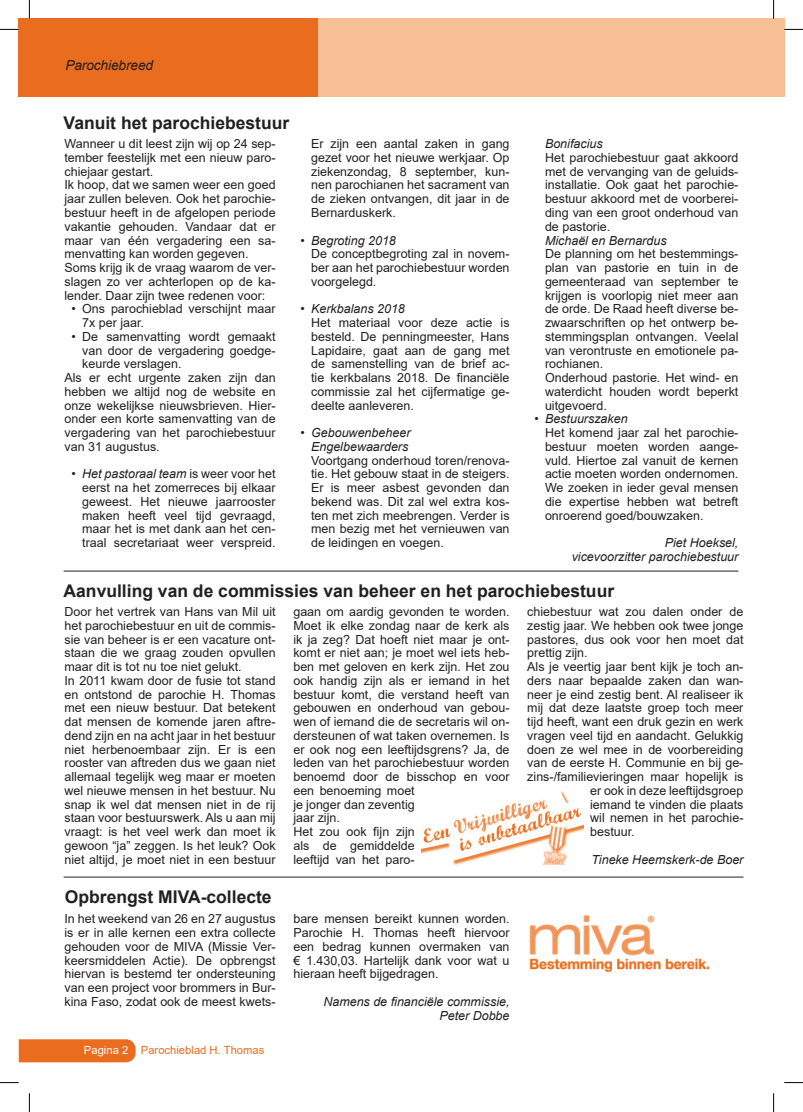
<style>
.page{position:relative;width:803px;height:1112px;background:#fff}
.page>*{position:absolute;margin:0;border:0;box-sizing:border-box;transform-origin:0 0}
.t1{font:700 17.5px "Arial";color:#231f20}
.t2{font:italic 13.75px "Arial";letter-spacing:-.01em;color:#231f20}
.t3{font:12.5px/13.8px "Arial";color:#231f20;text-align:justify}
.t4{font:italic 12.5px/13.8px "Arial";color:#231f20;text-align:right}
.t5{font:11.25px "Arial";color:#ea6d1f}
.s1{font-style:italic}
.s2{color:#fff}
</style>
<div class="page">
<div style="left:313px;top:19px;width:471px;height:78px;background:#f7bf96"></div>
<div style="left:19px;top:19px;width:299px;height:78px;background:#ea6d1f"></div>
<div style="left:19px;top:1039px;width:117px;height:23px;background:#ea6d1f"></div>
<hr style="left:64px;top:570px;width:674px;height:1px;background:#231f20">
<hr style="left:64px;top:876px;width:679px;height:1px;background:#231f20">
<img style="left:422px;top:791px;width:161px;height:73px">
<img style="left:529px;top:915px;width:181px;height:58px">
<svg style="left:0;top:29px;width:19px;height:1px"></svg>
<svg style="left:784px;top:29px;width:19px;height:1px"></svg>
<svg style="left:0;top:1082px;width:19px;height:1px"></svg>
<svg style="left:784px;top:1082px;width:19px;height:1px"></svg>
<svg style="left:29px;top:0;width:1px;height:19px"></svg>
<svg style="left:29px;top:1093px;width:1px;height:18px"></svg>
<svg style="left:773px;top:0;width:1px;height:19px"></svg>
<svg style="left:773px;top:1093px;width:1px;height:18px"></svg>
<p class="t2" style="left:65px;top:56px;width:89px">Parochiebreed</p>
<h1 class="t1" style="left:64px;top:111px;width:227px">Vanuit het parochiebestuur</h1>
<p class="t3" style="left:65px;top:137px;width:213px;text-align:left">Wanneer u dit leest zijn wij op 24 sep&shy;tember feestelijk met een nieuw paro&shy;chiejaar gestart.<br>Ik hoop, dat we samen weer een goed jaar zullen beleven. Ook het parochie&shy;bestuur heeft in de afgelopen periode vakantie gehouden. Vandaar dat er maar van één vergadering een sa&shy;menvatting kan worden gegeven.<br>Soms krijg ik de vraag waarom de ver&shy;slagen zo ver achterlopen op de ka&shy;lender. Daar zijn twee redenen voor:</p>
<p class="t3" style="left:82px;top:302px;width:195px;text-indent:-11px">• Ons parochieblad verschijnt maar<br>7x per jaar.</p>
<p class="t3" style="left:72px;top:329px;width:206px">• De samenvatting wordt gemaakt</p>
<p class="t3" style="left:82px;top:343px;width:195px">van door de vergadering goedge-</p>
<p class="t3" style="left:82px;top:357px;width:101px">keurde verslagen.</p>
<p class="t3" style="left:65px;top:370px;width:213px">Als er echt urgente zaken zijn dan</p>
<p class="t3" style="left:65px;top:384px;width:213px">hebben we altijd nog de website en</p>
<p class="t3" style="left:65px;top:398px;width:213px">onze wekelijkse nieuwsbrieven. Hier-</p>
<p class="t3" style="left:65px;top:412px;width:213px">onder een korte samenvatting van de</p>
<p class="t3" style="left:65px;top:425px;width:213px">vergadering van het parochiebestuur</p>
<p class="t3" style="left:65px;top:439px;width:97px">van 31 augustus.</p>
<p class="t3" style="left:82px;top:467px;width:195px;text-indent:-11px"><span class="s1">• Het pastoraal team</span> is weer voor het eerst na het zomerreces bij elkaar geweest. Het nieuwe jaarrooster maken heeft veel tijd gevraagd, maar het is met dank aan het cen&shy;traal secretariaat weer verspreid.</p>
<p class="t3" style="left:311px;top:137px;width:200px">Er zijn een aantal zaken in gang gezet voor het nieuwe werkjaar. Op ziekenzondag, 8 september, kun&shy;nen parochianen het sacrament van de zieken ontvangen, dit jaar in de Bernarduskerk.</p>
<p class="t4" style="left:300px;top:233px;width:97px">• Begroting 2018</p>
<p class="t3" style="left:311px;top:247px;width:200px">De conceptbegroting zal in novem&shy;ber aan het parochiebestuur worden voorgelegd.</p>
<p class="t4" style="left:300px;top:302px;width:106px">• Kerkbalans 2018</p>
<p class="t3" style="left:311px;top:315px;width:200px">Het materiaal voor deze actie is besteld. De penningmeester, Hans Lapidaire, gaat aan de gang met de samenstelling van de brief ac&shy;tie kerkbalans 2018. De financiële commissie zal het cijfermatige ge&shy;deelte aanleveren.</p>
<p class="t4" style="left:300px;top:426px;width:111px">• Gebouwenbeheer<br>Engelbewaarders</p>
<p class="t3" style="left:311px;top:453px;width:200px">Voortgang onderhoud toren/renova&shy;tie. Het gebouw staat in de steigers.<br>Er is meer asbest gevonden dan bekend was. Dit zal wel extra kos&shy;ten met zich meebrengen. Verder is men bezig met het vernieuwen van de leidingen en voegen.</p>
<p class="t4" style="left:545px;top:137px;width:59px">Bonifacius</p>
<p class="t3" style="left:545px;top:150px;width:195px">Het parochiebestuur gaat akkoord met de vervanging van de geluids&shy;installatie. Ook gaat het parochie&shy;bestuur akkoord met de voorberei&shy;ding van een groot onderhoud van de pastorie.</p>
<p class="t4" style="left:545px;top:233px;width:123px">Michaël en Bernardus</p>
<p class="t3" style="left:545px;top:247px;width:195px;text-align:left">De planning om het bestemmings&shy;plan van pastorie en tuin in de gemeenteraad van september te krijgen is voorlopig niet meer aan de orde. De Raad heeft diverse be&shy;zwaarschriften op het ontwerp be&shy;stemmingsplan ontvangen. Veelal van verontruste en emotionele pa&shy;rochianen.<br>Onderhoud pastorie. Het wind- en waterdicht houden wordt beperkt uitgevoerd.</p>
<p class="t4" style="left:534px;top:412px;width:95px">• Bestuurszaken</p>
<p class="t3" style="left:545px;top:425px;width:195px">Het komend jaar zal het parochie&shy;bestuur moeten worden aange&shy;vuld. Hiertoe zal vanuit de kernen actie moeten worden ondernomen.<br>We zoeken in ieder geval mensen die expertise hebben wat betreft onroerend goed/bouwzaken.</p>
<p class="t4" style="left:572px;top:536px;width:168px">Piet Hoeksel,<br>vicevoorzitter parochiebestuur</p>
<h1 class="t1" style="left:64px;top:578px;width:552px">Aanvulling van de commissies van beheer en het parochiebestuur</h1>
<p class="t3" style="left:65px;top:604px;width:213px;text-align:left">Door het vertrek van Hans van Mil uit het parochiebestuur en uit de commis&shy;sie van beheer is er een vacature ont&shy;staan die we graag zouden opvullen maar dit is tot nu toe niet gelukt.<br>In 2011 kwam door de fusie tot stand en ontstond de parochie H. Thomas met een nieuw bestuur. Dat betekent dat mensen de komende jaren aftre&shy;dend zijn en na acht jaar in het bestuur niet herbenoembaar zijn. Er is een rooster van aftreden dus we gaan niet allemaal tegelijk weg maar er moeten wel nieuwe mensen in het bestuur. Nu snap ik wel dat mensen niet in de rij staan voor bestuurswerk. Als u aan mij vraagt: is het veel werk dan moet ik gewoon “ja” zeggen. Is het leuk? Ook niet altijd, je moet niet in een bestuur</p>
<p class="t3" style="left:293px;top:604px;width:218px;text-align:left">gaan om aardig gevonden te worden.<br>Moet ik elke zondag naar de kerk als ik ja zeg? Dat hoeft niet maar je ont&shy;komt er niet aan; je moet wel iets heb&shy;ben met geloven en kerk zijn. Het zou ook handig zijn als er iemand in het bestuur komt, die verstand heeft van gebouwen en onderhoud van gebou&shy;wen of iemand die de secretaris wil on&shy;dersteunen of wat taken overnemen. Is er ook nog een leeftijdsgrens? Ja, de leden van het parochiebestuur worden benoemd door de bisschop en voor een benoeming moet<br>je jonger dan zeventig<br>jaar zijn.<br>Het zou ook fijn zijn<br>als de gemiddelde<br>leeftijd van het paro-</p>
<p class="t3" style="left:527px;top:604px;width:218px">chiebestuur wat zou dalen onder de</p>
<p class="t3" style="left:527px;top:618px;width:218px">zestig jaar. We hebben ook twee jonge</p>
<p class="t3" style="left:527px;top:632px;width:218px">pastores, dus ook voor hen moet dat</p>
<p class="t3" style="left:527px;top:645px;width:62px">prettig zijn.</p>
<p class="t3" style="left:527px;top:659px;width:218px">Als je veertig jaar bent kijk je toch an-</p>
<p class="t3" style="left:527px;top:673px;width:218px">ders naar bepaalde zaken dan wan-</p>
<p class="t3" style="left:527px;top:687px;width:218px">neer je eind zestig bent. Al realiseer ik</p>
<p class="t3" style="left:527px;top:700px;width:218px">mij dat deze laatste groep toch meer</p>
<p class="t3" style="left:527px;top:714px;width:218px">tijd heeft, want een druk gezin en werk</p>
<p class="t3" style="left:527px;top:728px;width:218px">vragen veel tijd en aandacht. Gelukkig</p>
<p class="t3" style="left:527px;top:742px;width:218px">doen ze wel mee in de voorbereiding</p>
<p class="t3" style="left:527px;top:755px;width:218px">van de eerste H. Communie en bij ge-</p>
<p class="t3" style="left:527px;top:769px;width:218px">zins-/familievieringen maar hopelijk is</p>
<p class="t3" style="left:590px;top:783px;width:155px">er ook in deze leeftijdsgroep</p>
<p class="t3" style="left:590px;top:797px;width:155px">iemand te vinden die plaats</p>
<p class="t3" style="left:590px;top:810px;width:155px">wil nemen in het parochie-</p>
<p class="t3" style="left:590px;top:824px;width:46px">bestuur.</p>
<p class="t4" style="left:591px;top:852px;width:154px">Tineke Heemskerk-de Boer</p>
<h1 class="t1" style="left:65px;top:884px;width:208px">Opbrengst MIVA-collecte</h1>
<p class="t3" style="left:65px;top:911px;width:213px">In het weekend van 26 en 27 augustus is er in alle kernen een extra collecte gehouden voor de MIVA (Missie Ver&shy;keersmiddelen Actie). De opbrengst hiervan is bestemd ter ondersteuning van een project voor brommers in Bur&shy;kina Faso, zodat ook de meest kwets-</p>
<p class="t3" style="left:293px;top:911px;width:218px">bare mensen bereikt kunnen worden.<br>Parochie H. Thomas heeft hiervoor een bedrag kunnen overmaken van € 1.430,03. Hartelijk dank voor wat u hieraan heeft bijgedragen.</p>
<p class="t4" style="left:323px;top:994px;width:188px">Namens de financiële commissie,<br>Peter Dobbe</p>
<p class="t5" style="left:84px;top:1042px;width:182px"><span class="s2">Pagina 2</span> Parochieblad H. Thomas</p>
</div>
